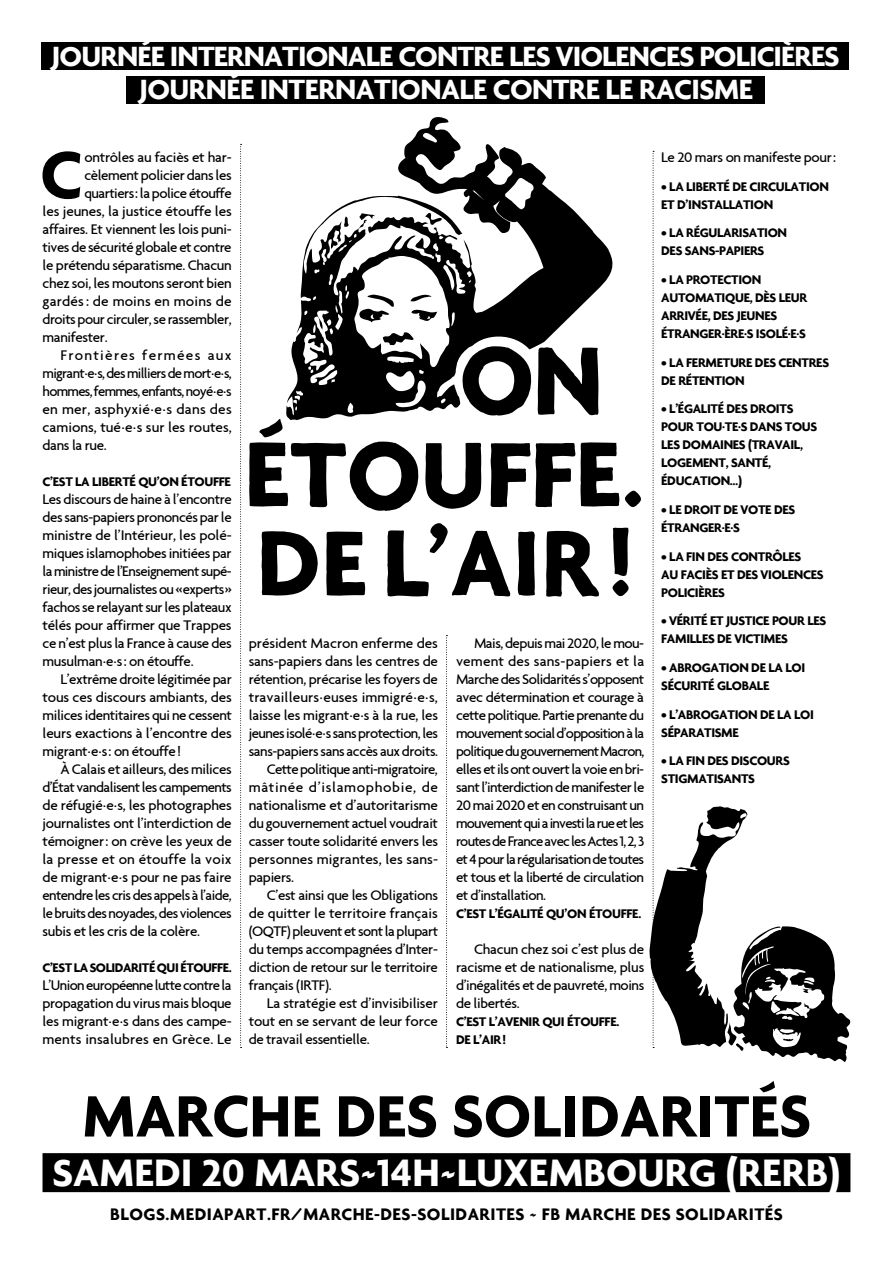
<style>
.page{position:relative;width:893px;height:1263px;background:#fff}
.page>*{position:absolute;margin:0;border:0;box-sizing:border-box;transform-origin:0 0}
.t1{font:700 71.4px "Agenda";color:#000}
.t2{font:700 63px "Agenda";color:#000}
.t3{font:700 41.25px "Agenda";color:#fff}
.t4{font:700 30px/33.8px "Agenda";letter-spacing:-.03em;color:#fff;text-align:center}
.t5{font:700 18px "Agenda";letter-spacing:.025em;color:#000}
.t6{font:500 15px/18px "Agenda";letter-spacing:-.025em;color:#000;text-align:justify}
.t7{font:500 15px "Agenda";letter-spacing:-.045em;color:#000}
.t8{font:500 15px "Agenda";color:#000}
.t9{font:500 15px "Agenda";letter-spacing:.005em;color:#000}
.t10{font:500 15px "Agenda";letter-spacing:-.005em;color:#000}
.t11{font:500 15px "Agenda";letter-spacing:.015em;color:#000}
.t12{font:500 15px "Agenda";letter-spacing:.04em;color:#000}
.t13{font:500 15px "Agenda";letter-spacing:.01em;color:#000}
.t14{font:500 15px "Agenda";letter-spacing:.08em;color:#000}
.t15{font:700 13.5px/18px "Agenda";letter-spacing:-.025em;color:#000}
.s1{font-family:"Meta Pro";font-weight:400;font-size:13.5px}
</style>
<div class="page">
<svg style="left:240px;top:144px;width:2px;height:904px"></svg>
<svg style="left:446px;top:635px;width:1px;height:413px"></svg>
<div style="left:43px;top:1153px;width:807px;height:39px;background:#000"></div>
<div style="left:41px;top:43px;width:808px;height:27px;background:#000"></div>
<div style="left:126px;top:76px;width:639px;height:27px;background:#000"></div>
<svg style="left:649px;top:151px;width:201px;height:911px"></svg>
<svg style="left:286px;top:117px;width:327px;height:302px"></svg>
<svg style="left:410px;top:294px;width:27px;height:27px"></svg>
<svg style="left:357px;top:295px;width:37px;height:27px"></svg>
<svg style="left:383px;top:331px;width:32px;height:14px"></svg>
<svg style="left:359px;top:213px;width:16px;height:7px"></svg>
<svg style="left:344px;top:217px;width:5px;height:10px"></svg>
<svg style="left:462px;top:346px;width:137px;height:70px"></svg>
<svg style="left:249px;top:419px;width:170px;height:92px"></svg>
<svg style="left:490px;top:442px;width:151px;height:65px"></svg>
<svg style="left:425px;top:442px;width:57px;height:67px"></svg>
<svg style="left:326px;top:531px;width:39px;height:65px"></svg>
<svg style="left:612px;top:528px;width:17px;height:68px"></svg>
<svg style="left:546px;top:530px;width:53px;height:67px"></svg>
<svg style="left:387px;top:523px;width:123px;height:74px"></svg>
<svg style="left:517px;top:531px;width:18px;height:65px"></svg>
<svg style="left:261px;top:531px;width:57px;height:65px"></svg>
<h3 class="t4" style="left:51px;top:38px;width:790px">JOURNÉE INTERNATIONALE CONTRE LES VIOLENCES POLICIÈRES<br>JOURNÉE INTERNATIONALE CONTRE LE RACISME</h3>
<h1 class="t1" style="left:40px;top:131px;width:44px">C</h1>
<p class="t6" style="left:84px;top:148px;width:149px">ontrôles au faciès et har-</p>
<p class="t6" style="left:661px;top:148px;width:176px">Le 20 mars on manifeste pour:</p>
<p class="t15" style="left:661px;top:177px;width:169px">• LA LIBERTÉ DE CIRCULATION<br>ET D’INSTALLATION</p>
<p class="t15" style="left:661px;top:224px;width:127px">• LA RÉGULARISATION<br>DES SANS-PAPIERS</p>
<p class="t15" style="left:661px;top:270px;width:148px">• LA PROTECTION<br>AUTOMATIQUE, DÈS LEUR<br>ARRIVÉE, DES JEUNES<br>ÉTRANGER.ÈRE.S ISOLÉ.E.S</p>
<p class="t15" style="left:661px;top:353px;width:169px">• LA FERMETURE DES CENTRES<br>DE RÉTENTION</p>
<p class="t15" style="left:661px;top:400px;width:158px">• L’ÉGALITÉ DES DROITS<br>POUR TOU.TE.S DANS TOUS<br>LES DOMAINES (TRAVAIL,<br>LOGEMENT, SANTÉ,<br>ÉDUCATION…)</p>
<p class="t15" style="left:661px;top:500px;width:136px">• LE DROIT DE VOTE DES<br>ÉTRANGER.E.S</p>
<p class="t15" style="left:661px;top:547px;width:164px">• LA FIN DES CONTRÔLES<br>AU FACIÈS ET DES VIOLENCES<br>POLICIÈRES</p>
<p class="t15" style="left:661px;top:612px;width:167px">• VÉRITÉ ET JUSTICE POUR LES<br>FAMILLES DE VICTIMES</p>
<p class="t15" style="left:661px;top:658px;width:145px">• ABROGATION DE LA LOI<br>SÉCURITÉ GLOBALE</p>
<p class="t15" style="left:661px;top:705px;width:154px">• L’ABROGATION DE LA LOI<br>SÉPARATISME</p>
<p class="t15" style="left:661px;top:751px;width:130px">• LA FIN DES DISCOURS<br>STIGMATISANTS</p>
<p class="t6" style="left:84px;top:166px;width:149px">cèlement policier dans les</p>
<p class="t6" style="left:84px;top:184px;width:149px">quartiers: la police étouffe</p>
<p class="t10" style="left:43px;top:202px;width:191px">les jeunes, la justice étouffe les</p>
<p class="t6" style="left:43px;top:220px;width:191px">affaires. Et viennent les lois puni-</p>
<p class="t6" style="left:43px;top:238px;width:191px">tives de sécurité globale et contre</p>
<p class="t6" style="left:43px;top:256px;width:191px">le prétendu séparatisme. Chacun</p>
<p class="t6" style="left:43px;top:274px;width:191px">chez soi, les moutons seront bien</p>
<p class="t13" style="left:43px;top:292px;width:191px">gardés: de moins en moins de</p>
<p class="t6" style="left:43px;top:310px;width:191px">droits pour circuler, se rassembler,</p>
<p class="t6" style="left:43px;top:328px;width:67px">manifester.</p>
<p class="t14" style="left:61px;top:346px;width:173px">Frontières fermées aux</p>
<p class="t7" style="left:43px;top:364px;width:191px">migrant<span class="s1">·</span>e<span class="s1">·</span>s, des milliers de mort<span class="s1">·</span>e<span class="s1">·</span>s,</p>
<p class="t7" style="left:43px;top:382px;width:191px">hommes, femmes, enfants, noyé<span class="s1">·</span>e<span class="s1">·</span>s</p>
<p class="t11" style="left:43px;top:400px;width:191px">en mer, asphyxié<span class="s1">·</span>e<span class="s1">·</span>s dans des</p>
<p class="t8" style="left:43px;top:418px;width:191px">camions, tué<span class="s1">·</span>e<span class="s1">·</span>s sur les routes,</p>
<p class="t6" style="left:43px;top:436px;width:66px">dans la rue.</p>
<p class="t15" style="left:43px;top:472px;width:190px">C’EST LA LIBERTÉ QU’ON ÉTOUFFE</p>
<p class="t6" style="left:43px;top:490px;width:191px">Les discours de haine à l’encontre des sans-papiers prononcés par le ministre de l’Intérieur, les polé&shy;miques islamophobes initiées par la ministre de l’Enseignement supé&shy;rieur, des journalistes ou «experts» fachos se relayant sur les plateaux télés pour affirmer que Trappes ce n’est plus la France à cause des musulman<span class="s1">·</span>e<span class="s1">·</span>s: on étouffe.</p>
<p class="t6" style="left:43px;top:670px;width:191px;text-indent:18px">L’extrême droite légitimée par tous ces discours ambiants, des milices identitaires qui ne cessent leurs exactions à l’encontre des migrant<span class="s1">·</span>e<span class="s1">·</span>s: on étouffe!</p>
<p class="t6" style="left:43px;top:760px;width:191px;text-indent:18px">À Calais et ailleurs, des milices d’État vandalisent les campements de réfugié<span class="s1">·</span>e<span class="s1">·</span>s, les photographes journalistes ont l’interdiction de témoigner: on crève les yeux de la presse et on étouffe la voix de migrant<span class="s1">·</span>e<span class="s1">·</span>s pour ne pas faire entendre les cris des appels à l’aide, le bruits des noyades, des violences subis et les cris de la colère.</p>
<p class="t15" style="left:43px;top:958px;width:191px">C’EST LA SOLIDARITÉ QUI ÉTOUFFE.</p>
<p class="t6" style="left:43px;top:976px;width:191px">L’Union européenne lutte contre la propagation du virus mais bloque les migrant<span class="s1">·</span>e<span class="s1">·</span>s dans des campe&shy;ments insalubres en Grèce. Le</p>
<h2 class="t2" style="left:82px;top:1078px;width:731px">MARCHE DES SOLIDARITÉS</h2>
<h3 class="t3" style="left:53px;top:1147px;width:789px">SAMEDI 20 MARS~14H~LUXEMBOURG (RERB)</h3>
<p class="t5" style="left:110px;top:1203px;width:674px">BLOGS.MEDIAPART.FR/MARCHE-DES-SOLIDARITES ~ FB MARCHE DES SOLIDARITÉS</p>
<p class="t10" style="left:249px;top:634px;width:191px">président Macron enferme des</p>
<p class="t6" style="left:249px;top:652px;width:191px">sans-papiers dans les centres de</p>
<p class="t6" style="left:249px;top:670px;width:191px">rétention, précarise les foyers de</p>
<p class="t9" style="left:249px;top:688px;width:191px">travailleurs<span class="s1">·</span>euses immigré<span class="s1">·</span>e<span class="s1">·</span>s,</p>
<p class="t6" style="left:249px;top:706px;width:191px">laisse les migrant<span class="s1">·</span>e<span class="s1">·</span>s à la rue, les</p>
<p class="t6" style="left:249px;top:724px;width:191px">jeunes isolé<span class="s1">·</span>e<span class="s1">·</span>s sans protection, les</p>
<p class="t6" style="left:249px;top:742px;width:191px">sans-papiers sans accès aux droits.</p>
<p class="t6" style="left:267px;top:760px;width:173px">Cette politique anti-migratoire,</p>
<p class="t12" style="left:249px;top:778px;width:191px">mâtinée d’islamophobie, de</p>
<p class="t6" style="left:249px;top:796px;width:191px">nationalisme et d’autoritarisme</p>
<p class="t6" style="left:249px;top:814px;width:191px">du gouvernement actuel voudrait</p>
<p class="t6" style="left:249px;top:832px;width:191px">casser toute solidarité envers les</p>
<p class="t9" style="left:249px;top:850px;width:191px">personnes migrantes, les sans-</p>
<p class="t6" style="left:249px;top:868px;width:47px">papiers.</p>
<p class="t6" style="left:267px;top:886px;width:173px">C’est ainsi que les Obligations</p>
<p class="t8" style="left:249px;top:904px;width:191px">de quitter le territoire français</p>
<p class="t6" style="left:249px;top:922px;width:191px">(OQTF) pleuvent et sont la plupart</p>
<p class="t6" style="left:249px;top:940px;width:191px">du temps accompagnées d’Inter-</p>
<p class="t6" style="left:249px;top:958px;width:191px">diction de retour sur le territoire</p>
<p class="t6" style="left:249px;top:976px;width:84px">français (IRTF).</p>
<p class="t6" style="left:267px;top:994px;width:173px">La stratégie est d’invisibiliser</p>
<p class="t6" style="left:249px;top:1012px;width:191px">tout en se servant de leur force</p>
<p class="t6" style="left:249px;top:1030px;width:122px">de travail essentielle.</p>
<p class="t6" style="left:456px;top:634px;width:190px;text-indent:18px">Mais, depuis mai 2020, le mou&shy;vement des sans-papiers et la Marche des Solidarités s’opposent avec détermination et courage à cette politique. Partie prenante du mouvement social d’opposition à la politique du gouvernement Macron, elles et ils ont ouvert la voie en bri&shy;sant l’interdiction de manifester le 20mai2020 et en construisant un mouvement qui a investi la rue et les routes de France avec les Actes1, 2, 3 et 4 pour la régularisation de toutes et tous et la liberté de circulation et d’installation.</p>
<p class="t15" style="left:456px;top:904px;width:187px">C’EST L’ÉGALITÉ QU’ON ÉTOUFFE.</p>
<p class="t6" style="left:456px;top:940px;width:190px;text-indent:18px">Chacun chez soi c’est plus de racisme et de nationalisme, plus d’inégalités et de pauvreté, moins de libertés.</p>
<p class="t15" style="left:456px;top:1012px;width:165px">C’EST L’AVENIR QUI ÉTOUFFE.<br>DE L’AIR!</p>
</div>
